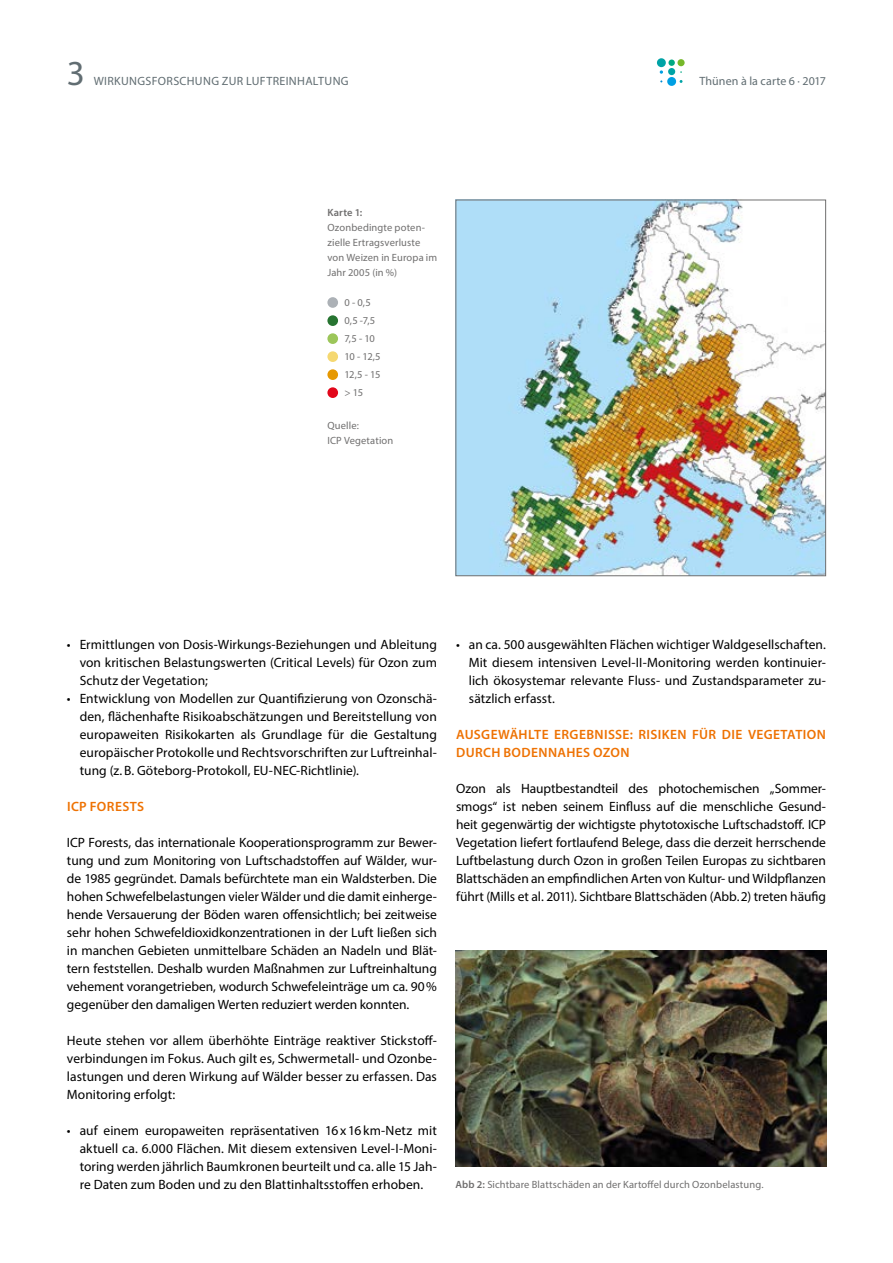
<style>
.page{position:relative;width:893px;height:1263px;background:#fff}
.page>*{position:absolute;margin:0;border:0;box-sizing:border-box;transform-origin:0 0}
.Pagina{font:35.25px "Myriad Pro";color:#616d72}
.Fließtext{font:13.5px/18px "Myriad Pro";color:#000;text-align:justify}
.Fließtext-2{font:600 13.5px/18px "Myriad Pro";letter-spacing:.03em;color:#ee7203}
.t1{font:12px "Myriad Pro";letter-spacing:.025em;color:#616d72}
.t2{font:12px "Myriad Pro";letter-spacing:.005em;color:#616d72}
.Bildunterschrift{font:10.5px/15px "Myriad Pro";letter-spacing:.01em;color:#706f6f}
.s1{font-weight:600}
</style>
<div class="page">
<div style="left:677px;top:59px;width:8px;height:7px;background:#76b82a;border-radius:50%"></div>
<div style="left:668px;top:60px;width:7px;height:6px;background:#00a984;border-radius:50%"></div>
<div style="left:668px;top:68px;width:7px;height:7px;background:#00a3a6;border-radius:50%"></div>
<div style="left:667px;top:77px;width:9px;height:9px;background:#009fe3;border-radius:50%"></div>
<div style="left:657px;top:58px;width:9px;height:9px;background:#00a3a6;border-radius:50%"></div>
<svg style="left:660px;top:70px;width:3px;height:4px"></svg>
<img style="left:457px;top:202px;width:367px;height:372px">
<div style="left:455px;top:200px;width:371px;height:376px;border:1px solid #706f6f"></div>
<div style="left:327px;top:297px;width:11px;height:11px;background:#acb1b6;border-radius:50%"></div>
<div style="left:327px;top:315px;width:11px;height:11px;background:#277431;border-radius:50%"></div>
<div style="left:327px;top:333px;width:11px;height:11px;background:#9cc65a;border-radius:50%"></div>
<div style="left:327px;top:351px;width:11px;height:11px;background:#f5d871;border-radius:50%"></div>
<div style="left:327px;top:369px;width:11px;height:11px;background:#e69801;border-radius:50%"></div>
<div style="left:327px;top:387px;width:11px;height:11px;background:#e2071b;border-radius:50%"></div>
<img style="left:455px;top:950px;width:371px;height:216px">
<p class="Pagina" style="left:67px;top:51px;width:20px">3</p>
<p class="t1" style="left:94px;top:74px;width:257px">WIRKUNGSFORSCHUNG ZUR LUFTREINHALTUNG</p>
<p class="t2" style="left:699px;top:74px;width:128px">Thünen à la carte 6 · 2017</p>
<p class="Bildunterschrift" style="left:327px;top:205px;width:111px"><span class="s1">Karte 1:<br></span>Ozonbedingte poten&shy;zielle Ertragsverluste von Weizen in Europa im<br>Jahr 2005 (in %)</p>
<p class="Bildunterschrift" style="left:344px;top:295px;width:28px">0 - 0,5</p>
<p class="Bildunterschrift" style="left:344px;top:313px;width:32px">0,5 -7,5</p>
<p class="Bildunterschrift" style="left:344px;top:331px;width:32px">7,5 - 10</p>
<p class="Bildunterschrift" style="left:344px;top:349px;width:38px">10 - 12,5</p>
<p class="Bildunterschrift" style="left:344px;top:367px;width:38px">12,5 - 15</p>
<p class="Bildunterschrift" style="left:344px;top:385px;width:20px">&gt; 15</p>
<p class="Bildunterschrift" style="left:327px;top:418px;width:67px">Quelle:<br>ICP Vegetation</p>
<p class="Fließtext" style="left:80px;top:635px;width:359px;text-indent:-13px">• Ermittlungen von Dosis-Wirkungs-Beziehungen und Ableitung von kritischen Belastungswerten (Critical Levels) für Ozon zum Schutz der Vegetation;</p>
<p class="Fließtext" style="left:80px;top:689px;width:359px;text-indent:-13px">• Entwicklung von Modellen zur Quantifizierung von Ozonschä&shy;den, flächenhafte Risikoabschätzungen und Bereitstellung von europaweiten Risikokarten als Grundlage für die Gestaltung europäischer Protokolle und Rechtsvorschriften zur Luftreinhal&shy;tung (z.B. Göteborg-Protokoll, EU-NEC-Richtlinie).</p>
<p class="Fließtext-2" style="left:67px;top:797px;width:79px">ICP FORESTS</p>
<p class="Fließtext" style="left:67px;top:833px;width:371px">ICP Forests, das internationale Kooperationsprogramm zur Bewer&shy;tung und zum Monitoring von Luftschadstoffen auf Wälder, wur&shy;de 1985 gegründet. Damals befürchtete man ein Waldsterben. Die hohen Schwefelbelastungen vieler Wälder und die damit einherge&shy;hende Versauerung der Böden waren offensichtlich; bei zeitweise sehr hohen Schwefeldioxidkonzentrationen in der Luft ließen sich in manchen Gebieten unmittelbare Schäden an Nadeln und Blät&shy;tern feststellen. Deshalb wurden Maßnahmen zur Luftreinhaltung vehement vorangetrieben, wodurch Schwefeleinträge um ca. 90% gegenüber den damaligen Werten reduziert werden konnten.</p>
<p class="Fließtext" style="left:67px;top:1031px;width:371px">Heute stehen vor allem überhöhte Einträge reaktiver Stickstoff&shy;verbindungen im Fokus. Auch gilt es, Schwermetall- und Ozonbe&shy;lastungen und deren Wirkung auf Wälder besser zu erfassen. Das Monitoring erfolgt:</p>
<p class="Fließtext" style="left:80px;top:1121px;width:359px;text-indent:-13px">• auf einem europaweiten repräsentativen 16x16km-Netz mit aktuell ca. 6.000 Flächen. Mit diesem extensiven Level-I-Moni&shy;toring werden jährlich Baumkronen beurteilt und ca. alle 15 Jah&shy;re Daten zum Boden und zu den Blattinhaltsstoffen erhoben.</p>
<p class="Fließtext" style="left:469px;top:635px;width:359px;text-indent:-13px">• an ca. 500 ausgewählten Flächen wichtiger Waldgesellschaften.<br>Mit diesem intensiven Level-II-Monitoring werden kontinuier&shy;lich ökosystemar relevante Fluss- und Zustandsparameter zu&shy;sätzlich erfasst.</p>
<p class="Fließtext-2" style="left:456px;top:725px;width:371px">AUSGEWÄHLTE ERGEBNISSE: RISIKEN FÜR DIE VEGETATION<br>DURCH BODENNAHES OZON</p>
<p class="Fließtext" style="left:456px;top:779px;width:371px">Ozon als Hauptbestandteil des photochemischen „Sommer&shy;smogs“ ist neben seinem Einfluss auf die menschliche Gesund&shy;heit gegenwärtig der wichtigste phytotoxische Luftschadstoff. ICP Vegetation liefert fortlaufend Belege, dass die derzeit herrschende Luftbelastung durch Ozon in großen Teilen Europas zu sichtbaren Blattschäden an empfindlichen Arten von Kultur- und Wildpflanzen führt (Mills et al. 2011). Sichtbare Blattschäden (Abb.2) treten häufig</p>
<p class="Bildunterschrift" style="left:455px;top:1177px;width:310px"><span class="s1">Abb 2:</span> Sichtbare Blattschäden an der Kartoffel durch Ozonbelastung.</p>
</div>
